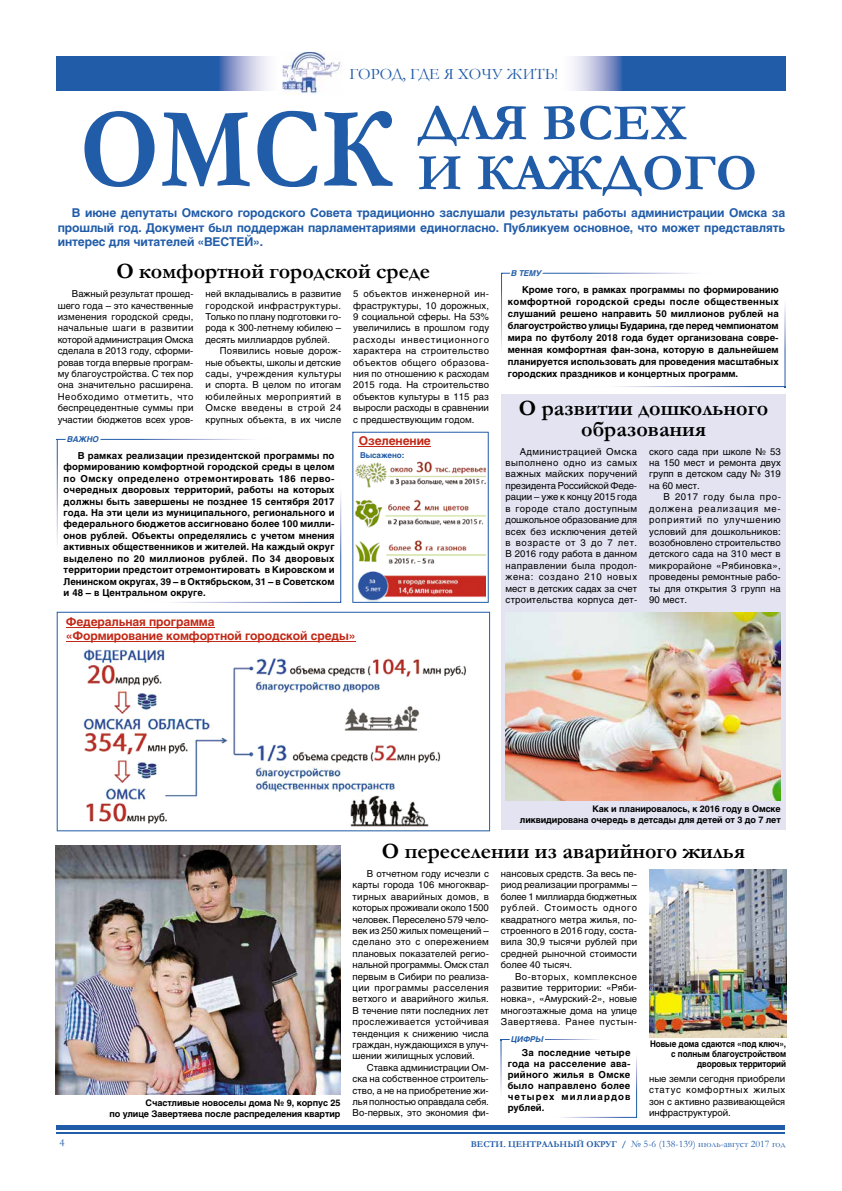
<style>
.page{position:relative;width:842px;height:1191px;background:#fff}
.page>*{position:absolute;margin:0;border:0;box-sizing:border-box;transform-origin:0 0}
.t1{font:700 116.1px "Garamond";color:#215ca8;scale:.86 1}
.t2{font:700 52px/50px "Garamond";letter-spacing:.01em;color:#215ca8}
.t3{font:700 22px/21px "Garamond";color:#000;text-align:center}
.t4{font:16px "Garamond";color:#215ca8}
.t5{font:700 12px/14.4px "Helios";letter-spacing:-.01em;color:#215ca8;text-align:justify}
.t6{font:700 12px/14.4px "Helios";letter-spacing:-.01em;color:#c22917}
.t7{font:11px "Garamond";color:#215ca8}
.t8{font:10px "Garamond";color:#215ca8}
.t9{font:9.5px/11.4px "Helios";color:#000;text-align:justify}
.t10{font:700 9.5px/11.4px "Helios";color:#000;text-align:justify}
.t11{font:700 9px/10.8px "Helios";letter-spacing:-.01em;color:#000;text-align:right}
.t12{font:700 9px/10px "Helios";letter-spacing:-.01em;color:#000;text-align:right;scale:.9 1}
.t13{font:italic 700 8px "Helios";letter-spacing:-.01em;color:#215ca8}
.t14{font:700 8px "Helios";letter-spacing:-.01em;color:#215ca8}
.s1{font-weight:700;font-size:9px}
</style>
<div class="page">
<hr style="left:57px;top:1125px;width:728px;height:4px;background:#215ca8">
<hr style="left:57px;top:1132px;width:728px;height:2px;background:#215ca8">
<div style="left:501px;top:394px;width:284px;height:435px;background:#e3e3f2"></div>
<img style="left:57px;top:57px;width:211px;height:34px">
<img style="left:573px;top:57px;width:212px;height:34px">
<img style="left:282px;top:52px;width:60px;height:43px">
<img style="left:506px;top:733px;width:275px;height:67px">
<img style="left:649px;top:869px;width:137px;height:168px">
<svg style="left:57px;top:612px;width:433px;height:219px"></svg>
<svg style="left:352px;top:432px;width:137px;height:171px"></svg>
<img style="left:56px;top:845px;width:284px;height:249px">
<svg style="left:57px;top:438px;width:284px;height:165px"></svg>
<svg style="left:501px;top:272px;width:284px;height:461px"></svg>
<svg style="left:500px;top:1039px;width:137px;height:78px"></svg>
<h3 class="t4" style="left:349px;top:63px;width:210px">ГОРОД, ГДЕ Я ХОЧУ ЖИТЬ!</h3>
<h2 class="t2" style="left:417px;top:98px;width:341px">ДЛЯ ВСЕХ<br>И КАЖДОГО</h2>
<h1 class="t1" style="left:80px;top:71px;width:365px">ОМСК</h1>
<p class="t5" style="left:58px;top:206px;width:729px;text-indent:14px">В июне депутаты Омского городского Совета традиционно заслушали результаты работы администрации Омска за прошлый год. Документ был поддержан парламентариями единогласно. Публикуем основное, что может представлять интерес для читателей «ВЕСТЕЙ».</p>
<h3 class="t3" style="left:116px;top:261px;width:315px">О комфортной городской среде</h3>
<p class="t9" style="left:58px;top:288px;width:137px;text-indent:14px">Важный результат прошед&shy;шего года – это качественные изменения городской среды, начальные шаги в развитии которой администрация Омска сделала в 2013 году, сформи&shy;ровав тогда впервые програм&shy;му благоустройства. С тех пор она значительно расширена.<br>Необходимо отметить, что беспрецедентные суммы при участии бюджетов всех уров-</p>
<p class="t9" style="left:205px;top:288px;width:137px">ней вкладывались в развитие городской инфраструктуры.<br>Только по плану подготовки го&shy;рода к 300-летнему юбилею – десять миллиардов рублей.</p>
<p class="t9" style="left:205px;top:345px;width:137px;text-indent:14px">Появились новые дорож&shy;ные объекты, школы и детские сады, учреждения культуры и спорта. В целом по итогам юбилейных мероприятий в Омске введены в строй 24 крупных объекта, в их числе</p>
<p class="t13" style="left:67px;top:435px;width:33px">ВАЖНО</p>
<p class="t10" style="left:64px;top:450px;width:272px;text-indent:14px">В рамках реализации президентской программы по формированию комфортной городской среды в целом по Омску определено отремонтировать 186 перво&shy;очередных дворовых территорий, работы на которых должны быть завершены не позднее 15 сентября 2017 года. На эти цели из муниципального, регионального и федерального бюджетов ассигновано более 100 милли&shy;онов рублей. Объекты определялись с учетом мнения активных общественников и жителей. На каждый округ выделено по 20 миллионов рублей. По 34 дворовых территории предстоит отремонтировать в Кировском и Ленинском округах, 39 – в Октябрьском, 31 – в Советском и 48 – в Центральном округе.</p>
<p class="t9" style="left:353px;top:288px;width:137px">5 объектов инженерной ин&shy;фраструктуры, 10 дорожных, 9 социальной сферы. На 53% увеличились в прошлом году расходы инвестиционного характера на строительство объектов общего образова&shy;ния по отношению к расходам 2015 года. На строительство объектов культуры в 115 раз выросли расходы в сравнении с предшествующим годом.</p>
<p class="t6" style="left:359px;top:434px;width:74px">Озеленение</p>
<p class="t14" style="left:360px;top:450px;width:46px">Высажено:</p>
<p class="t6" style="left:66px;top:614px;width:291px">Федеральная программа<br>«Формирование комфортной городской среды»</p>
<p class="t13" style="left:511px;top:269px;width:32px">В ТЕМУ</p>
<p class="t10" style="left:508px;top:283px;width:272px;line-height:12px;text-indent:14px">Кроме того, в рамках программы по формированию комфортной городской среды после общественных слушаний решено направить 50 миллионов рублей на благоустройство улицы Бударина, где перед чемпионатом мира по футболу 2018 года будет организована совре&shy;менная комфортная фан-зона, которую в дальнейшем планируется использовать для проведения масштабных городских праздников и концертных программ.</p>
<h3 class="t3" style="left:519px;top:397px;width:251px">О развитии дошкольного образования</h3>
<p class="t9" style="left:506px;top:445px;width:133px;text-indent:14px">Администрацией Омска выполнено одно из самых важных майских поручений президента Российской Феде&shy;рации – уже к концу 2015 года в городе стало доступным дошкольное образование для всех без исключения детей в возрасте от 3 до 7 лет.<br>В 2016 году работа в данном направлении была продол&shy;жена: создано 210 новых мест в детских садах за счет строительства корпуса дет-</p>
<p class="t9" style="left:649px;top:445px;width:133px">ского сада при школе № 53 на 150 мест и ремонта двух групп в детском саду № 319 на 60 мест.</p>
<p class="t9" style="left:649px;top:491px;width:133px;text-indent:14px">В 2017 году была про&shy;должена реализация ме&shy;роприятий по улучшению условий для дошкольников: возобновлено строительство детского сада на 310 мест в микрорайоне «Рябиновка», проведены ремонтные рабо&shy;ты для открытия 3 групп на 90 мест.</p>
<p class="t11" style="left:520px;top:803px;width:262px">Как и планировалось, к 2016 году в Омске<br>ликвидирована очередь в детсады для детей от 3 до 7 лет</p>
<p class="t11" style="left:109px;top:1097px;width:232px">Счастливые новоселы дома № 9, корпус 25<br>по улице Завертяева после распределения квартир</p>
<h3 class="t3" style="left:382px;top:840px;width:365px">О переселении из аварийного жилья</h3>
<p class="t9" style="left:353px;top:868px;width:138px;text-indent:14px">В отчетном году исчезли с карты города 106 многоквар&shy;тирных аварийных домов, в которых проживали около 1500 человек. Переселено 579 чело&shy;век из 250 жилых помещений – сделано это с опережением плановых показателей регио&shy;нальной программы. Омск стал первым в Сибири по реализа&shy;ции программы расселения ветхого и аварийного жилья.<br>В течение пяти последних лет прослеживается устойчивая тенденция к снижению числа граждан, нуждающихся в улуч&shy;шении жилищных условий.</p>
<p class="t9" style="left:353px;top:1061px;width:138px;text-indent:14px">Ставка администрации Ом&shy;ска на собственное строитель&shy;ство, а не на приобретение жи&shy;лья полностью оправдала себя.<br>Во-первых, это экономия фи-</p>
<p class="t9" style="left:501px;top:868px;width:138px">нансовых средств. За весь пе&shy;риод реализации программы – более 1 миллиарда бюджетных рублей. Стоимость одного квадратного метра жилья, по&shy;строенного в 2016 году, соста&shy;вила 30,9 тысячи рублей при средней рыночной стоимости более 40 тысяч.</p>
<p class="t9" style="left:501px;top:970px;width:138px;text-indent:14px">Во-вторых, комплексное развитие территории: «Ряби&shy;новка», «Амурский-2», новые многоэтажные дома на улице Завертяева. Ранее пустын-</p>
<p class="t13" style="left:511px;top:1034px;width:34px">ЦИФРЫ</p>
<p class="t10" style="left:508px;top:1047px;width:124px;line-height:11px;text-indent:14px">За последние четыре года на расселение ава&shy;рийного жилья в Омске было направлено более четырех миллиардов рублей.</p>
<p class="t12" style="left:650px;top:1039px;width:153px">Новые дома сдаются «под ключ», с полным благоустройством дворовых территорий</p>
<p class="t9" style="left:649px;top:1072px;width:138px">ные земли сегодня приобрели статус комфортных жилых зон с активно развивающейся инфраструктурой.</p>
<p class="t7" style="left:60px;top:1135px;width:7px">4</p>
<p class="t8" style="left:471px;top:1137px;width:316px"><span class="s1">ВЕСТИ. ЦЕНТРАЛЬНЫЙ ОКРУГ /</span> № 5-6 (138-139) июль-август 2017 год</p>
</div>
